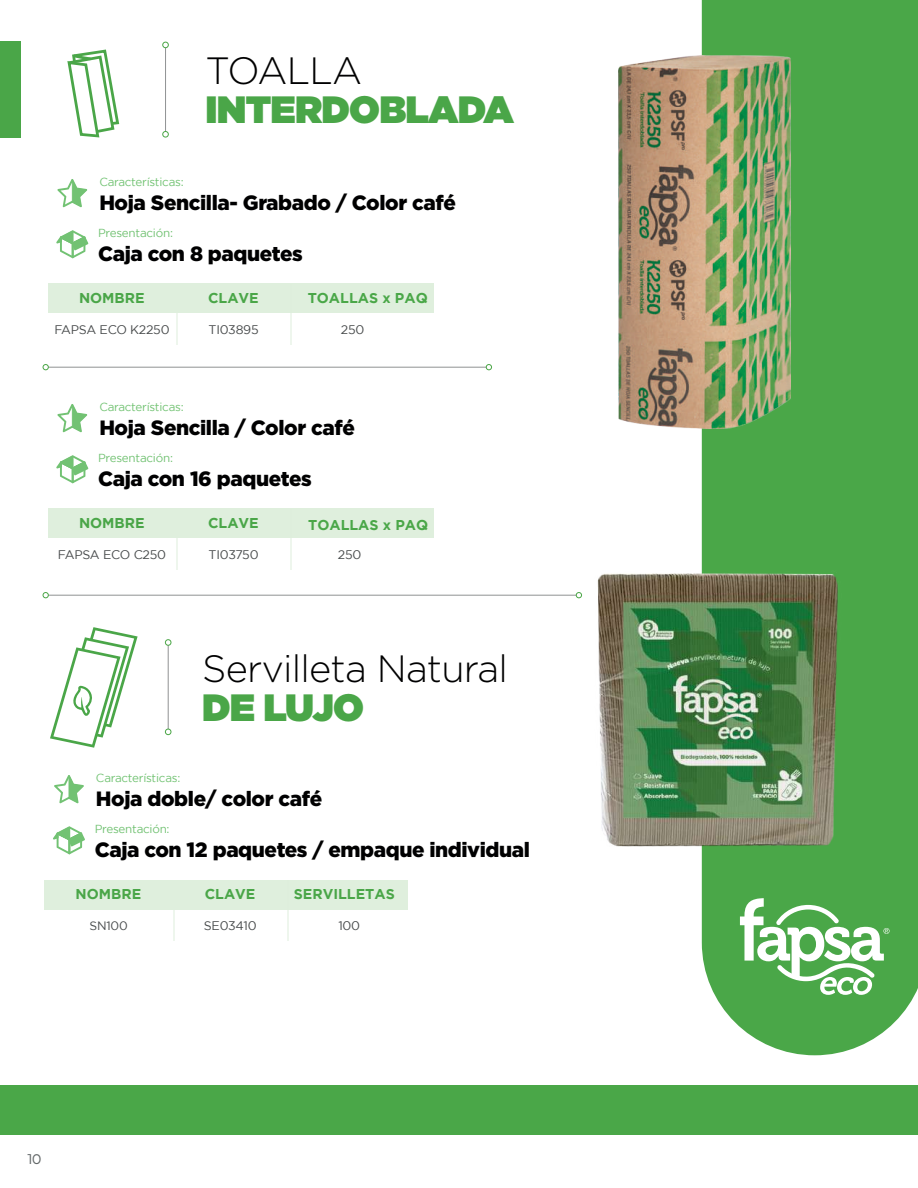
<style>
.page{position:relative;width:918px;height:1188px;background:#fff}
.page>*{position:absolute;margin:0;border:0;box-sizing:border-box;transform-origin:0 0}
.t1{font:300 37.95px "Gotham";letter-spacing:-.02em;color:#000001}
.t2{font:900 37.95px "Gotham";letter-spacing:-.02em;color:#4aa648}
.t3{font:900 20.7px "Gotham";letter-spacing:-.02em;color:#000001}
.t4{font:15px "Causten";color:#626768}
.t5{font:700 14.25px "Gotham";color:#4aa648}
.t6{font:700 14.25px "Gotham";color:#4aa748}
.t7{font:12.45px "Gotham";letter-spacing:-.02em;color:#474a4b}
.t8{font:12.15px "Gotham";letter-spacing:-.02em;color:#474a4b}
.t9{font:11.7px "Gotham";letter-spacing:-.02em;color:#73c374}
.t10{font:11.7px "Gotham";letter-spacing:-.02em;color:#72c273}
</style>
<div class="page">
<div style="left:0;top:1085px;width:918px;height:50px;background:#4aa748"></div>
<hr style="left:176px;top:284px;width:2px;height:61px;background:#deeedc">
<div style="left:48px;top:284px;width:386px;height:29px;background:#dfefdd"></div>
<svg style="left:56px;top:230px;width:32px;height:28px"></svg>
<svg style="left:57px;top:179px;width:30px;height:28px"></svg>
<div style="left:0;top:41px;width:21px;height:97px;background:#4aa648"></div>
<hr style="left:165px;top:45px;width:1px;height:89px;background:#909293">
<div style="left:162px;top:131px;width:7px;height:6px;border:1px solid #4aa646;border-radius:50%"></div>
<div style="left:162px;top:42px;width:7px;height:6px;border:1px solid #4aa646;border-radius:50%"></div>
<hr style="left:290px;top:284px;width:2px;height:61px;background:#deeedc">
<hr style="left:46px;top:367px;width:443px;height:1px;background:#909293">
<svg style="left:43px;top:364px;width:6px;height:6px"></svg>
<div style="left:702px;top:0;width:216px;height:1055px;background:#4aa748"></div>
<img style="left:619px;top:55px;width:172px;height:285px">
<svg style="left:67px;top:49px;width:53px;height:89px"></svg>
<hr style="left:176px;top:509px;width:2px;height:61px;background:#deeedc">
<div style="left:48px;top:509px;width:386px;height:29px;background:#dfefdd"></div>
<svg style="left:56px;top:455px;width:32px;height:28px"></svg>
<svg style="left:57px;top:404px;width:30px;height:28px"></svg>
<hr style="left:290px;top:509px;width:2px;height:61px;background:#deeedc">
<hr style="left:46px;top:595px;width:533px;height:1px;background:#909293">
<svg style="left:43px;top:592px;width:6px;height:6px"></svg>
<hr style="left:173px;top:880px;width:1px;height:61px;background:#deeedc">
<div style="left:45px;top:880px;width:363px;height:29px;background:#dfefdd"></div>
<svg style="left:53px;top:826px;width:32px;height:28px"></svg>
<svg style="left:54px;top:775px;width:30px;height:28px"></svg>
<hr style="left:168px;top:642px;width:1px;height:90px;background:#909293">
<svg style="left:165px;top:729px;width:6px;height:6px"></svg>
<div style="left:165px;top:639px;width:6px;height:7px;border:1px solid #4aa646;border-radius:50%"></div>
<hr style="left:287px;top:880px;width:1px;height:61px;background:#deeedc">
<svg style="left:50px;top:627px;width:88px;height:121px"></svg>
<img style="left:381px;top:340px;width:537px;height:674px">
<h1 class="t1" style="left:206px;top:50px;width:158px">TOALLA</h1>
<h1 class="t2" style="left:206px;top:83px;width:310px">INTERDOBLADA</h1>
<p class="t9" style="left:99px;top:175px;width:86px">Características:</p>
<p class="t3" style="left:99px;top:191px;width:358px">Hoja Sencilla- Grabado / Color café</p>
<p class="t10" style="left:98px;top:227px;width:76px">Presentación:</p>
<p class="t3" style="left:98px;top:242px;width:206px">Caja con 8 paquetes</p>
<p class="t5" style="left:79px;top:290px;width:67px">NOMBRE</p>
<p class="t5" style="left:208px;top:290px;width:52px">CLAVE</p>
<p class="t6" style="left:308px;top:290px;width:122px">TOALLAS x PAQ</p>
<p class="t7" style="left:54px;top:322px;width:117px">FAPSA ECO K2250</p>
<p class="t7" style="left:341px;top:322px;width:25px">250</p>
<p class="t7" style="left:209px;top:322px;width:52px">TI03895</p>
<p class="t9" style="left:99px;top:400px;width:86px">Características:</p>
<p class="t3" style="left:99px;top:416px;width:257px">Hoja Sencilla / Color café</p>
<p class="t10" style="left:98px;top:452px;width:76px">Presentación:</p>
<p class="t3" style="left:98px;top:467px;width:215px">Caja con 16 paquetes</p>
<p class="t5" style="left:79px;top:515px;width:67px">NOMBRE</p>
<p class="t5" style="left:208px;top:515px;width:52px">CLAVE</p>
<p class="t7" style="left:58px;top:547px;width:110px">FAPSA ECO C250</p>
<p class="t7" style="left:338px;top:547px;width:25px">250</p>
<p class="t6" style="left:308px;top:516px;width:122px">TOALLAS x PAQ</p>
<p class="t7" style="left:209px;top:547px;width:51px">TI03750</p>
<h1 class="t1" style="left:202px;top:648px;width:307px">Servilleta Natural</h1>
<h1 class="t2" style="left:202px;top:680px;width:163px">DE LUJO</h1>
<p class="t9" style="left:96px;top:772px;width:86px">Características:</p>
<p class="t3" style="left:96px;top:787px;width:228px">Hoja doble/ color café</p>
<p class="t10" style="left:95px;top:823px;width:76px">Presentación:</p>
<p class="t3" style="left:95px;top:838px;width:437px">Caja con 12 paquetes / empaque individual</p>
<p class="t5" style="left:76px;top:886px;width:67px">NOMBRE</p>
<p class="t5" style="left:205px;top:886px;width:52px">CLAVE</p>
<p class="t5" style="left:294px;top:886px;width:103px">SERVILLETAS</p>
<p class="t8" style="left:90px;top:919px;width:40px">SN100</p>
<p class="t7" style="left:338px;top:918px;width:23px">100</p>
<p class="t7" style="left:204px;top:918px;width:54px">SE03410</p>
<p class="t4" style="left:28px;top:1151px;width:16px">10</p>
</div>
